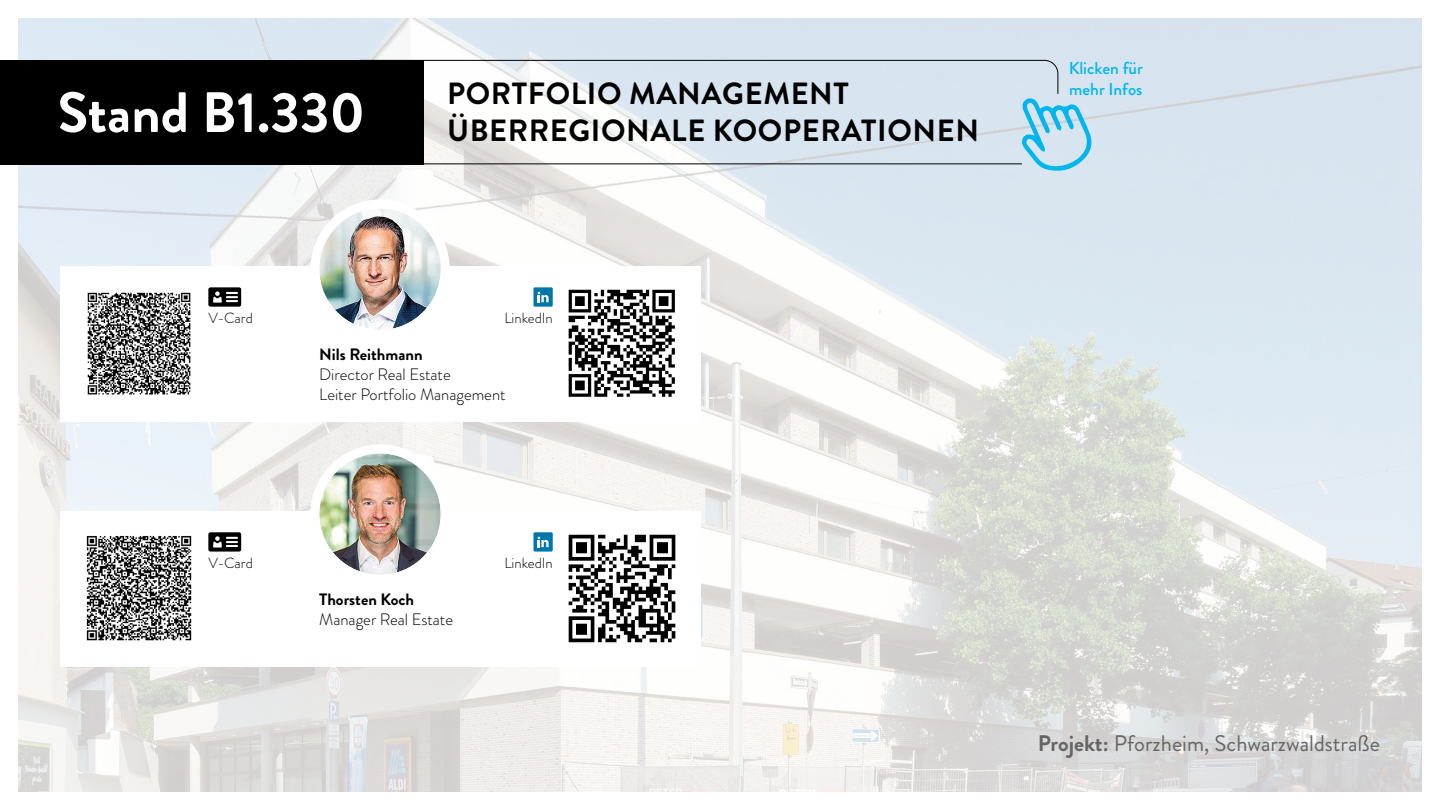
<style>
.page{position:relative;width:1440px;height:810px;background:#fff}
.page>*{position:absolute;margin:0;border:0;box-sizing:border-box;transform-origin:0 0}
.t1{font:700 56.78px "Brandon Grotesque";color:#fff}
.t2{font:700 30.6px/36.8px "Brandon Grotesque";letter-spacing:.02em;color:#000}
.t3{font:22.5px "Brandon Grotesque";color:#666}
.t4{font:500 17.25px/20.7px "Brandon Grotesque";color:#00b6ed}
.t5{font:300 16.5px/19.8px "Brandon Grotesque";color:#000}
.t6{font:700 16.5px "Brandon Grotesque";color:#000}
.t7{font:300 14.77px "Brandon Grotesque";color:#000}
.s1{font-weight:700}
</style>
<div class="page">
<img style="left:19px;top:19px;width:1402px;height:772px">
<div style="left:60px;top:266px;width:641px;height:156px;background:#fff"></div>
<img style="left:87px;top:292px;width:104px;height:103px">
<img style="left:568px;top:289px;width:107px;height:108px">
<svg style="left:208px;top:287px;width:33px;height:20px"></svg>
<div style="left:533px;top:287px;width:20px;height:20px;background:#0076aa"></div>
<svg style="left:538px;top:292px;width:11px;height:10px"></svg>
<div style="left:60px;top:511px;width:641px;height:156px;background:#fff"></div>
<img style="left:86px;top:535px;width:106px;height:106px">
<img style="left:568px;top:534px;width:108px;height:109px">
<svg style="left:208px;top:532px;width:33px;height:20px"></svg>
<div style="left:533px;top:532px;width:20px;height:20px;background:#0076aa"></div>
<svg style="left:538px;top:537px;width:11px;height:10px"></svg>
<img style="left:319px;top:208px;width:122px;height:122px;border-radius:61px">
<div style="left:310px;top:199px;width:140px;height:140px;border:9px solid #fff;border-radius:50%"></div>
<img style="left:319px;top:453px;width:122px;height:122px;border-radius:61px">
<div style="left:310px;top:444px;width:140px;height:140px;border:9px solid #fff;border-radius:50%"></div>
<svg style="left:346px;top:60px;width:713px;height:105px"></svg>
<svg style="left:1021px;top:97px;width:72px;height:76px;background:#9fd7ee"></svg>
<div style="left:0;top:60px;width:424px;height:104px;background:#000"></div>
<h1 class="t1" style="left:58px;top:73px;width:309px">Stand B1.330</h1>
<h2 class="t2" style="left:447px;top:76px;width:534px">PORTFOLIO MANAGEMENT<br>ÜBERREGIONALE KOOPERATIONEN</h2>
<p class="t4" style="left:1069px;top:58px;width:76px">Klicken für mehr Infos</p>
<p class="t7" style="left:208px;top:308px;width:46px">V-Card</p>
<p class="t7" style="left:504px;top:308px;width:50px">LinkedIn</p>
<p class="t6" style="left:319px;top:343px;width:105px">Nils Reithmann</p>
<p class="t5" style="left:319px;top:364px;width:188px">Director Real Estate<br>Leiter Portfolio Management</p>
<p class="t7" style="left:208px;top:552px;width:46px">V-Card</p>
<p class="t7" style="left:504px;top:552px;width:50px">LinkedIn</p>
<p class="t6" style="left:319px;top:588px;width:96px">Thorsten Koch</p>
<p class="t5" style="left:319px;top:609px;width:135px">Manager Real Estate</p>
<h3 class="t3" style="left:1038px;top:727px;width:344px"><span class="s1">Projekt:</span> Pforzheim, Schwarzwaldstraße</h3>
</div>
